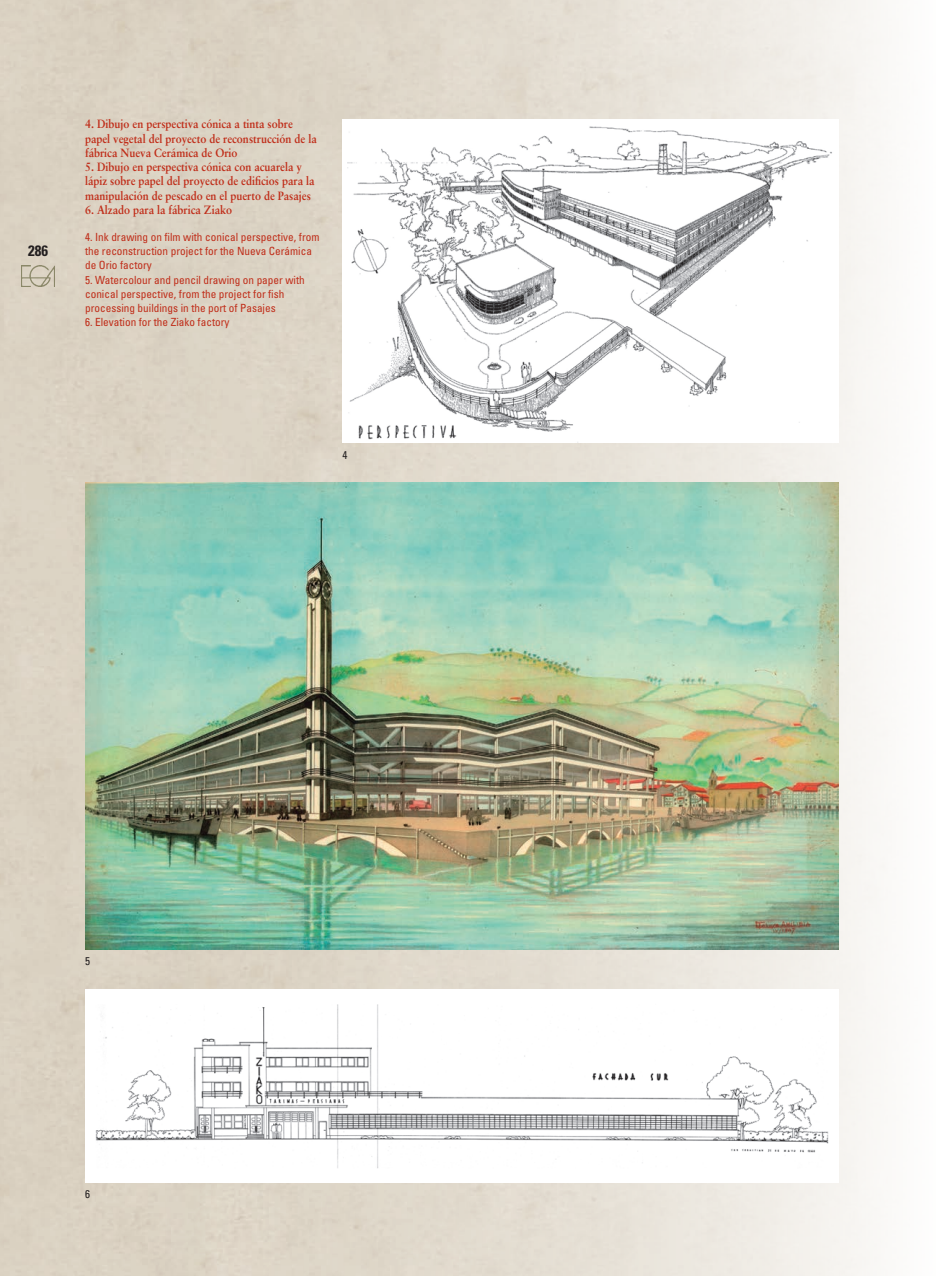
<style>
.page{position:relative;width:936px;height:1276px;background:#fff}
.page>*{position:absolute;margin:0;border:0;box-sizing:border-box;transform-origin:0 0}
.t1{font:700 condensed 15px "Univers";color:#231f20}
.t2{font:700 12px/14.2px "Sabon";color:#c02d19;scale:.9 1}
.No_Spacing{font:condensed 11.25px/14.2px "Univers";color:#c02d19}
.PIES_DE_FOTO_INGLES{font:condensed 11.25px "Univers";color:#231f20}
</style>
<div class="page">
<img style="left:0;top:0;width:885px;height:1276px">
<img style="left:22px;top:265px;width:33px;height:21px">
<img style="left:342px;top:119px;width:496px;height:323px">
<img style="left:85px;top:483px;width:753px;height:466px">
<img style="left:85px;top:990px;width:753px;height:192px">
<p class="t1" style="left:28px;top:242px;width:21px">286</p>
<p class="t2" style="left:85px;top:117px;width:259px">4. Dibujo en perspectiva cónica a tinta sobre papel vegetal del proyecto de reconstrucción de la fábrica Nueva Cerámica de Orio</p>
<p class="t2" style="left:85px;top:159px;width:256px">5. Dibujo en perspectiva cónica con acuarela y lápiz sobre papel del proyecto de edificios para la manipulación de pescado en el puerto de Pasajes</p>
<p class="t2" style="left:85px;top:202px;width:165px">6. Alzado para la fábrica Ziako</p>
<p class="No_Spacing" style="left:85px;top:230px;width:236px">4. Ink drawing on film with conical perspective, from the reconstruction project for the Nueva Cerámica de Orio factory</p>
<p class="No_Spacing" style="left:85px;top:272px;width:221px">5. Watercolour and pencil drawing on paper with conical perspective, from the project for fish processing buildings in the port of Pasajes</p>
<p class="No_Spacing" style="left:85px;top:315px;width:146px">6. Elevation for the Ziako factory</p>
<p class="PIES_DE_FOTO_INGLES" style="left:342px;top:447px;width:6px">4</p>
<p class="PIES_DE_FOTO_INGLES" style="left:85px;top:954px;width:6px">5</p>
<p class="PIES_DE_FOTO_INGLES" style="left:85px;top:1187px;width:6px">6</p>
</div>
